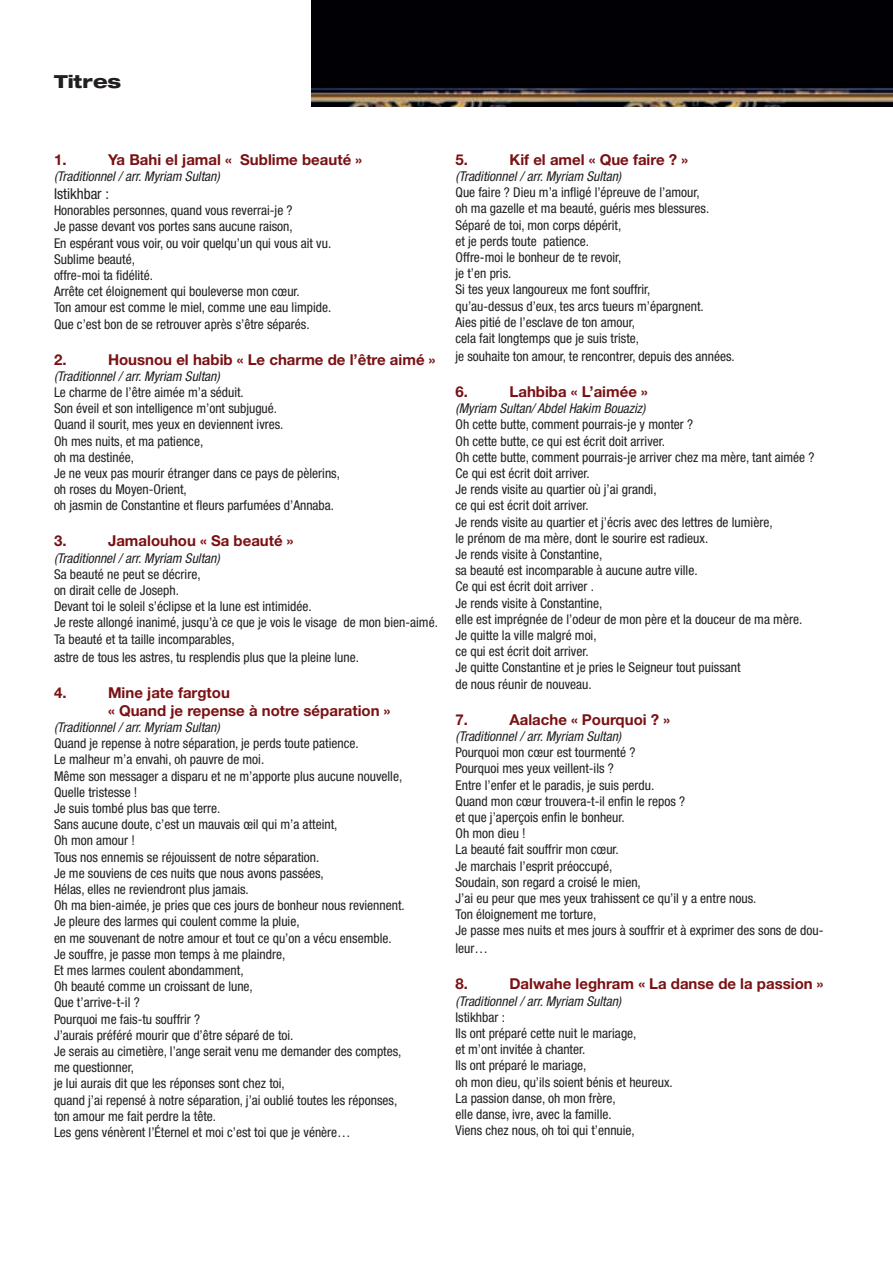
<style>
.page{position:relative;width:893px;height:1263px;background:#fff}
.page>*{position:absolute;margin:0;border:0;box-sizing:border-box;transform-origin:0 0}
.t1{font:800 expanded 18px "Helvetica Neue";color:#231f20}
.t2{font:700 15px/18px "Helvetica Neue";color:#7a1113}
.t3{font:condensed 15px "Helvetica Neue";color:#231f20}
.t4{font:condensed 13.5px/16.2px "Helvetica Neue";color:#231f20}
.t5{font:italic condensed 13.5px "Helvetica Neue";color:#231f20}
</style>
<div class="page">
<img style="left:312px;top:1px;width:581px;height:105px">
<h1 class="t1" style="left:54px;top:70px;width:69px">Titres</h1>
<p class="t2" style="left:54px;top:150px;width:14px">1.</p>
<p class="t2" style="left:108px;top:150px;width:256px">Ya Bahi el jamal « Sublime beauté »</p>
<p class="t5" style="left:54px;top:168px;width:167px">(Traditionnel / arr. Myriam Sultan)</p>
<p class="t3" style="left:54px;top:185px;width:56px">Istikhbar :</p>
<p class="t4" style="left:54px;top:202px;width:279px">Honorables personnes, quand vous reverrai-je ?<br>Je passe devant vos portes sans aucune raison,<br>En espérant vous voir, ou voir quelqu’un qui vous ait vu.<br>Sublime beauté,<br>offre-moi ta fidélité.<br>Arrête cet éloignement qui bouleverse mon cœur.<br>Ton amour est comme le miel, comme une eau limpide.<br>Que c’est bon de se retrouver après s’être séparés.</p>
<p class="t2" style="left:54px;top:350px;width:14px">2.</p>
<p class="t2" style="left:108px;top:350px;width:329px">Housnou el habib « Le charme de l’être aimé »</p>
<p class="t5" style="left:54px;top:368px;width:167px">(Traditionnel / arr. Myriam Sultan)</p>
<p class="t4" style="left:54px;top:384px;width:287px">Le charme de l’être aimée m’a séduit.<br>Son éveil et son intelligence m’ont subjugué.<br>Quand il sourit, mes yeux en deviennent ivres.<br>Oh mes nuits, et ma patience,<br>oh ma destinée,<br>Je ne veux pas mourir étranger dans ce pays de pèlerins, oh roses du Moyen-Orient,<br>oh jasmin de Constantine et fleurs parfumées d’Annaba.</p>
<p class="t2" style="left:54px;top:532px;width:14px">3.</p>
<p class="t2" style="left:108px;top:532px;width:187px">Jamalouhou « Sa beauté »</p>
<p class="t5" style="left:54px;top:550px;width:167px">(Traditionnel / arr. Myriam Sultan)</p>
<p class="t4" style="left:54px;top:566px;width:385px">Sa beauté ne peut se décrire,<br>on dirait celle de Joseph.<br>Devant toi le soleil s’éclipse et la lune est intimidée.<br>Je reste allongé inanimé, jusqu’à ce que je vois le visage de mon bien-aimé.<br>Ta beauté et ta taille incomparables,</p>
<p class="t4" style="left:54px;top:649px;width:307px">astre de tous les astres, tu resplendis plus que la pleine lune.</p>
<p class="t2" style="left:54px;top:683px;width:14px">4.</p>
<p class="t2" style="left:108px;top:683px;width:284px">Mine jate fargtou<br>« Quand je repense à notre séparation »</p>
<p class="t5" style="left:54px;top:719px;width:167px">(Traditionnel / arr. Myriam Sultan)</p>
<p class="t4" style="left:54px;top:735px;width:352px">Quand je repense à notre séparation, je perds toute patience.<br>Le malheur m’a envahi, oh pauvre de moi.<br>Même son messager a disparu et ne m’apporte plus aucune nouvelle, Quelle tristesse !<br>Je suis tombé plus bas que terre.<br>Sans aucune doute, c’est un mauvais œil qui m’a atteint,<br>Oh mon amour !<br>Tous nos ennemis se réjouissent de notre séparation.<br>Je me souviens de ces nuits que nous avons passées,<br>Hélas, elles ne reviendront plus jamais.<br>Oh ma bien-aimée, je pries que ces jours de bonheur nous reviennent.<br>Je pleure des larmes qui coulent comme la pluie,<br>en me souvenant de notre amour et tout ce qu’on a vécu ensemble.<br>Je souffre, je passe mon temps à me plaindre,<br>Et mes larmes coulent abondamment,<br>Oh beauté comme un croissant de lune,<br>Que t’arrive-t-il ?<br>Pourquoi me fais-tu souffrir ?<br>J’aurais préféré mourir que d’être séparé de toi.<br>Je serais au cimetière, l’ange serait venu me demander des comptes, me questionner,<br>je lui aurais dit que les réponses sont chez toi,<br>quand j’ai repensé à notre séparation, j’ai oublié toutes les réponses, ton amour me fait perdre la tête.<br>Les gens vénèrent l’Éternel et moi c’est toi que je vénère…</p>
<p class="t2" style="left:455px;top:150px;width:14px">5.</p>
<p class="t2" style="left:509px;top:150px;width:180px">Kif el amel « Que faire ? »</p>
<p class="t5" style="left:455px;top:168px;width:167px">(Traditionnel / arr. Myriam Sultan)</p>
<p class="t4" style="left:455px;top:184px;width:255px">Que faire ? Dieu m’a infligé l’épreuve de l’amour, oh ma gazelle et ma beauté, guéris mes blessures.<br>Séparé de toi, mon corps dépérit,<br>et je perds toute patience.<br>Offre-moi le bonheur de te revoir,<br>je t’en pris.<br>Si tes yeux langoureux me font souffrir, qu’au-dessus d’eux, tes arcs tueurs m’épargnent.<br>Aies pitié de l’esclave de ton amour,<br>cela fait longtemps que je suis triste,</p>
<p class="t4" style="left:455px;top:348px;width:281px">je souhaite ton amour, te rencontrer, depuis des années.</p>
<p class="t2" style="left:455px;top:382px;width:14px">6.</p>
<p class="t2" style="left:509px;top:382px;width:140px">Lahbiba « L’aimée »</p>
<p class="t5" style="left:455px;top:401px;width:191px">(Myriam Sultan/ Abdel Hakim Bouaziz)</p>
<p class="t4" style="left:455px;top:416px;width:360px">Oh cette butte, comment pourrais-je y monter ?<br>Oh cette butte, ce qui est écrit doit arriver.<br>Oh cette butte, comment pourrais-je arriver chez ma mère, tant aimée ?<br>Ce qui est écrit doit arriver.<br>Je rends visite au quartier où j’ai grandi,<br>ce qui est écrit doit arriver.<br>Je rends visite au quartier et j’écris avec des lettres de lumière,<br>le prénom de ma mère, dont le sourire est radieux.<br>Je rends visite à Constantine,<br>sa beauté est incomparable à aucune autre ville.<br>Ce qui est écrit doit arriver .<br>Je rends visite à Constantine,<br>elle est imprégnée de l’odeur de mon père et la douceur de ma mère.<br>Je quitte la ville malgré moi,<br>ce qui est écrit doit arriver.<br>Je quitte Constantine et je pries le Seigneur tout puissant<br>de nous réunir de nouveau.</p>
<p class="t2" style="left:455px;top:710px;width:14px">7.</p>
<p class="t2" style="left:509px;top:710px;width:162px">Aalache « Pourquoi ? »</p>
<p class="t5" style="left:455px;top:728px;width:167px">(Traditionnel / arr. Myriam Sultan)</p>
<p class="t4" style="left:455px;top:744px;width:369px">Pourquoi mon cœur est tourmenté ?<br>Pourquoi mes yeux veillent-ils ?<br>Entre l’enfer et le paradis, je suis perdu.<br>Quand mon cœur trouvera-t-il enfin le repos ?<br>et que j’aperçois enfin le bonheur.<br>Oh mon dieu !<br>La beauté fait souffrir mon cœur.<br>Je marchais l’esprit préoccupé,<br>Soudain, son regard a croisé le mien,<br>J’ai eu peur que mes yeux trahissent ce qu’il y a entre nous.<br>Ton éloignement me torture,<br>Je passe mes nuits et mes jours à souffrir et à exprimer des sons de dou-</p>
<p class="t4" style="left:455px;top:940px;width:34px">leur…</p>
<p class="t2" style="left:455px;top:975px;width:14px">8.</p>
<p class="t2" style="left:509px;top:975px;width:316px">Dalwahe leghram « La danse de la passion »</p>
<p class="t5" style="left:455px;top:993px;width:167px">(Traditionnel / arr. Myriam Sultan)</p>
<p class="t4" style="left:455px;top:1009px;width:219px">Istikhbar :<br>Ils ont préparé cette nuit le mariage,<br>et m’ont invitée à chanter.<br>Ils ont préparé le mariage,<br>oh mon dieu, qu’ils soient bénis et heureux.<br>La passion danse, oh mon frère,<br>elle danse, ivre, avec la famille.<br>Viens chez nous, oh toi qui t’ennuie,</p>
</div>
